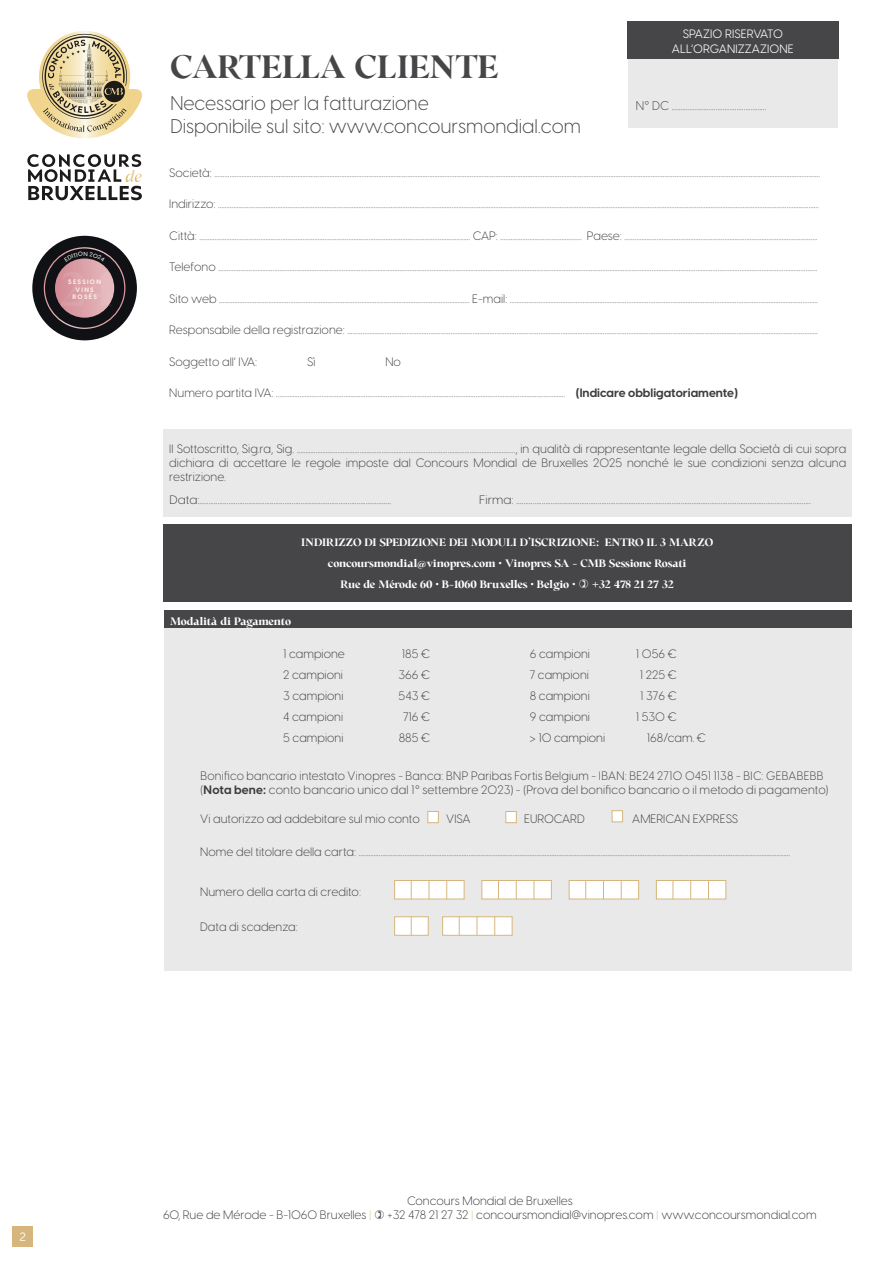
<style>
.page{position:relative;width:893px;height:1263px;background:#fff}
.page>*{position:absolute;margin:0;border:0;box-sizing:border-box;transform-origin:0 0}
.t1{font:700 53.4px "Cita Pro";color:#f9f4eb}
.t2{font:700 36px "Cita Pro";letter-spacing:-.025em;color:#464547}
.t3{font:300 19.5px "Visby CF";color:#464547}
.t4{font:300 12.45px "Visby CF";color:#464547}
.t5{font:300 12px/14.4px "Visby CF";color:#3d3d3e;text-align:justify}
.t6{font:300 12px "Visby CF";color:#3d3d3e;scale:1.07 1}
.t7{font:700 12px "Cita Pro";letter-spacing:-.015em;color:#fff}
.t8{font:300 12px "Visby CF";color:#353537}
.t9{font:300 12px "Visby CF";letter-spacing:.02em;color:#3d3d3e}
.t10{font:12px "Visby CF";letter-spacing:.01em;color:#fff}
.t11{font:12px "Museo Sans 300";color:#fff}
.t12{font:700 6.3px/7.6px "Visby CF";letter-spacing:.21em;color:#f9f4eb;text-align:center}
.s1{font-weight:700}
.s2{color:#ddc292}
</style>
<div class="page">
<div style="left:13px;top:1226px;width:20px;height:20px;background:#d6b67c"></div>
<svg style="left:27px;top:154px;width:115px;height:46px"></svg>
<svg style="left:27px;top:31px;width:115px;height:107px"></svg>
<div style="left:32px;top:236px;width:105px;height:104px;background:#101115;border-radius:50%"></div>
<div style="left:164px;top:610px;width:688px;height:360px;background:#e9e9ea"></div>
<div style="left:164px;top:610px;width:688px;height:17px;background:#464547"></div>
<div style="left:427px;top:811px;width:12px;height:12px;background:#fff;border:1px solid #d6b67c"></div>
<div style="left:505px;top:811px;width:12px;height:12px;background:#fff;border:1px solid #d6b67c"></div>
<div style="left:612px;top:810px;width:11px;height:12px;background:#fff;border:1px solid #d6b67c"></div>
<div style="left:394px;top:880px;width:70px;height:19px;background:#fff;border:1px solid #d6b67c"></div>
<svg style="left:411px;top:880px;width:1px;height:19px"></svg>
<svg style="left:429px;top:880px;width:1px;height:19px"></svg>
<svg style="left:446px;top:880px;width:1px;height:19px"></svg>
<div style="left:481px;top:880px;width:71px;height:19px;background:#fff;border:1px solid #d6b67c"></div>
<svg style="left:498px;top:880px;width:1px;height:19px"></svg>
<svg style="left:516px;top:880px;width:1px;height:19px"></svg>
<svg style="left:534px;top:880px;width:1px;height:19px"></svg>
<div style="left:569px;top:880px;width:70px;height:19px;background:#fff;border:1px solid #d6b67c"></div>
<svg style="left:585px;top:880px;width:1px;height:19px"></svg>
<svg style="left:603px;top:880px;width:1px;height:19px"></svg>
<svg style="left:621px;top:880px;width:1px;height:19px"></svg>
<div style="left:656px;top:880px;width:70px;height:19px;background:#fff;border:1px solid #d6b67c"></div>
<svg style="left:673px;top:880px;width:1px;height:19px"></svg>
<svg style="left:690px;top:880px;width:1px;height:19px"></svg>
<svg style="left:708px;top:880px;width:1px;height:19px"></svg>
<div style="left:442px;top:916px;width:70px;height:20px;background:#fff;border:1px solid #d6b67c"></div>
<svg style="left:459px;top:916px;width:1px;height:20px"></svg>
<svg style="left:477px;top:916px;width:1px;height:20px"></svg>
<svg style="left:494px;top:916px;width:1px;height:20px"></svg>
<div style="left:394px;top:916px;width:35px;height:20px;background:#fff;border:1px solid #d6b67c"></div>
<svg style="left:411px;top:916px;width:1px;height:20px"></svg>
<div style="left:164px;top:524px;width:688px;height:78px;background:#464547"></div>
<div style="left:164px;top:430px;width:688px;height:87px;background:#e9e9ea"></div>
<div style="left:627px;top:21px;width:211px;height:38px;background:#464547"></div>
<div style="left:628px;top:59px;width:210px;height:69px;background:#e9e9ea"></div>
<svg style="left:40px;top:243px;width:89px;height:90px"></svg>
<h1 class="t1" style="left:59px;top:254px;width:56px">24</h1>
<p class="t12" style="left:68px;top:278px;width:34px">SESSION<br>VINS</p>
<p class="t12" style="left:72px;top:293px;width:26px">ROSÉS</p>
<p class="t2" style="left:170px;top:43px;width:330px">CARTELLA CLIENTE</p>
<p class="t3" style="left:170px;top:89px;width:260px">Necessario per la fatturazione</p>
<p class="t3" style="left:170px;top:112px;width:412px">Disponibile sul sito: www.concoursmondial.com</p>
<p class="t10" style="left:683px;top:25px;width:102px">SPAZIO RISERVATO</p>
<p class="t10" style="left:672px;top:39px;width:123px">ALL’ORGANIZZAZIONE</p>
<p class="t4" style="left:636px;top:96px;width:132px">N° DC ......................................................</p>
<p class="t5" style="left:169px;top:164px;width:652px">Società: ......................................................................................................................................................................................................................................................................................................................................................................</p>
<p class="t5" style="left:169px;top:196px;width:651px">Indirizzo: ...................................................................................................................................................................................................................................................................................................................................................................</p>
<p class="t5" style="left:169px;top:227px;width:650px">Città: ................................................................................................................................................................ CAP: ................................................ Paese: ..................................................................................................................</p>
<p class="t5" style="left:169px;top:259px;width:650px">Telefono ..................................................................................................................................................................................................................................................................................................................................................................</p>
<p class="t5" style="left:169px;top:290px;width:650px">Sito web .................................................................................................................................................... E-mail: ......................................................................................................................................................................................</p>
<p class="t5" style="left:169px;top:322px;width:650px">Responsabile della registrazione: ......................................................................................................................................................................................................................................................................................</p>
<p class="t5" style="left:169px;top:353px;width:89px">Soggetto all’ IVA:</p>
<p class="t5" style="left:307px;top:353px;width:10px">Sì</p>
<p class="t5" style="left:385px;top:353px;width:17px">No</p>
<p class="t5" style="left:169px;top:385px;width:570px">Numero partita IVA: ........................................................................................................................................................................... <span class="s1">(Indicare obbligatoriamente)</span></p>
<p class="t5" style="left:169px;top:440px;width:679px">Il Sottoscritto, Sig.ra, Sig. ................................................................................................................................., in qualità di rappresentante legale della Società di cui sopra dichiara di accettare le regole imposte dal Concours Mondial de Bruxelles 2025 nonché le sue condizioni senza alcuna restrizione.</p>
<p class="t6" style="left:169px;top:490px;width:209px">Data:..........................................................................................................</p>
<p class="t6" style="left:479px;top:490px;width:311px">Firma: ...................................................................................................................................................................</p>
<p class="t7" style="left:170px;top:613px;width:123px">Modalità di Pagamento</p>
<p class="t7" style="left:301px;top:534px;width:413px">INDIRIZZO DI SPEDIZIONE DEI MODULI D’ISCRIZIONE: ENTRO IL 3 MARZO</p>
<p class="t7" style="left:328px;top:555px;width:360px">concoursmondial@vinopres.com • Vinopres SA - CMB Sessione Rosati</p>
<p class="t7" style="left:341px;top:576px;width:237px">Rue de Mérode 60 • B-1060 Bruxelles • Belgio •</p>
<p class="t7" style="left:592px;top:576px;width:83px">+32 478 21 27 32</p>
<p class="t5" style="left:283px;top:646px;width:63px">1 campione</p>
<p class="t5" style="left:402px;top:646px;width:30px">185 €</p>
<p class="t5" style="left:283px;top:667px;width:61px">2 campioni</p>
<p class="t5" style="left:399px;top:667px;width:33px">366 €</p>
<p class="t5" style="left:283px;top:688px;width:62px">3 campioni</p>
<p class="t5" style="left:399px;top:688px;width:33px">543 €</p>
<p class="t5" style="left:283px;top:709px;width:62px">4 campioni</p>
<p class="t5" style="left:403px;top:709px;width:29px">716 €</p>
<p class="t5" style="left:283px;top:730px;width:62px">5 campioni</p>
<p class="t5" style="left:399px;top:730px;width:33px">885 €</p>
<p class="t5" style="left:530px;top:646px;width:62px">6 campioni</p>
<p class="t5" style="left:636px;top:646px;width:42px">1 056 €</p>
<p class="t5" style="left:530px;top:667px;width:61px">7 campioni</p>
<p class="t5" style="left:640px;top:667px;width:38px">1 225 €</p>
<p class="t5" style="left:530px;top:688px;width:62px">8 campioni</p>
<p class="t5" style="left:640px;top:688px;width:38px">1 376 €</p>
<p class="t5" style="left:530px;top:709px;width:62px">9 campioni</p>
<p class="t5" style="left:636px;top:709px;width:42px">1 530 €</p>
<p class="t5" style="left:530px;top:730px;width:77px">&gt; 10 campioni</p>
<p class="t5" style="left:647px;top:730px;width:61px">168/cam. €</p>
<p class="t9" style="left:200px;top:766px;width:625px">Bonifico bancario intestato Vinopres - Banca: BNP Paribas Fortis Belgium - IBAN: BE24 2710 0451 1138 - BIC: GEBABEBB</p>
<p class="t5" style="left:200px;top:782px;width:629px">(<span class="s1">Nota bene:</span> conto bancario unico dal 1° settembre 2023) - (Prova del bonifico bancario o il metodo di pagamento)</p>
<p class="t5" style="left:200px;top:810px;width:221px">Vi autorizzo ad addebitare sul mio conto</p>
<p class="t5" style="left:446px;top:810px;width:26px">VISA</p>
<p class="t5" style="left:524px;top:810px;width:62px">EUROCARD</p>
<p class="t5" style="left:632px;top:810px;width:107px">AMERICAN EXPRESS</p>
<p class="t5" style="left:200px;top:844px;width:591px">Nome del titolare della carta: ...............................................................................................................................................................................................................................................................</p>
<p class="t5" style="left:200px;top:883px;width:162px">Numero della carta di credito:</p>
<p class="t5" style="left:200px;top:918px;width:99px">Data di scadenza:</p>
<p class="t11" style="left:20px;top:1230px;width:8px">2</p>
<p class="t8" style="left:407px;top:1192px;width:167px">Concours Mondial de Bruxelles</p>
<p class="t8" style="left:163px;top:1206px;width:210px">60, Rue de Mérode - B-1060 Bruxelles <span class="s2">|</span></p>
<p class="t8" style="left:388px;top:1206px;width:430px">+32 478 21 27 32 <span class="s2">|</span> concoursmondial@vinopres.com <span class="s2">|</span> www.concoursmondial.com</p>
</div>
